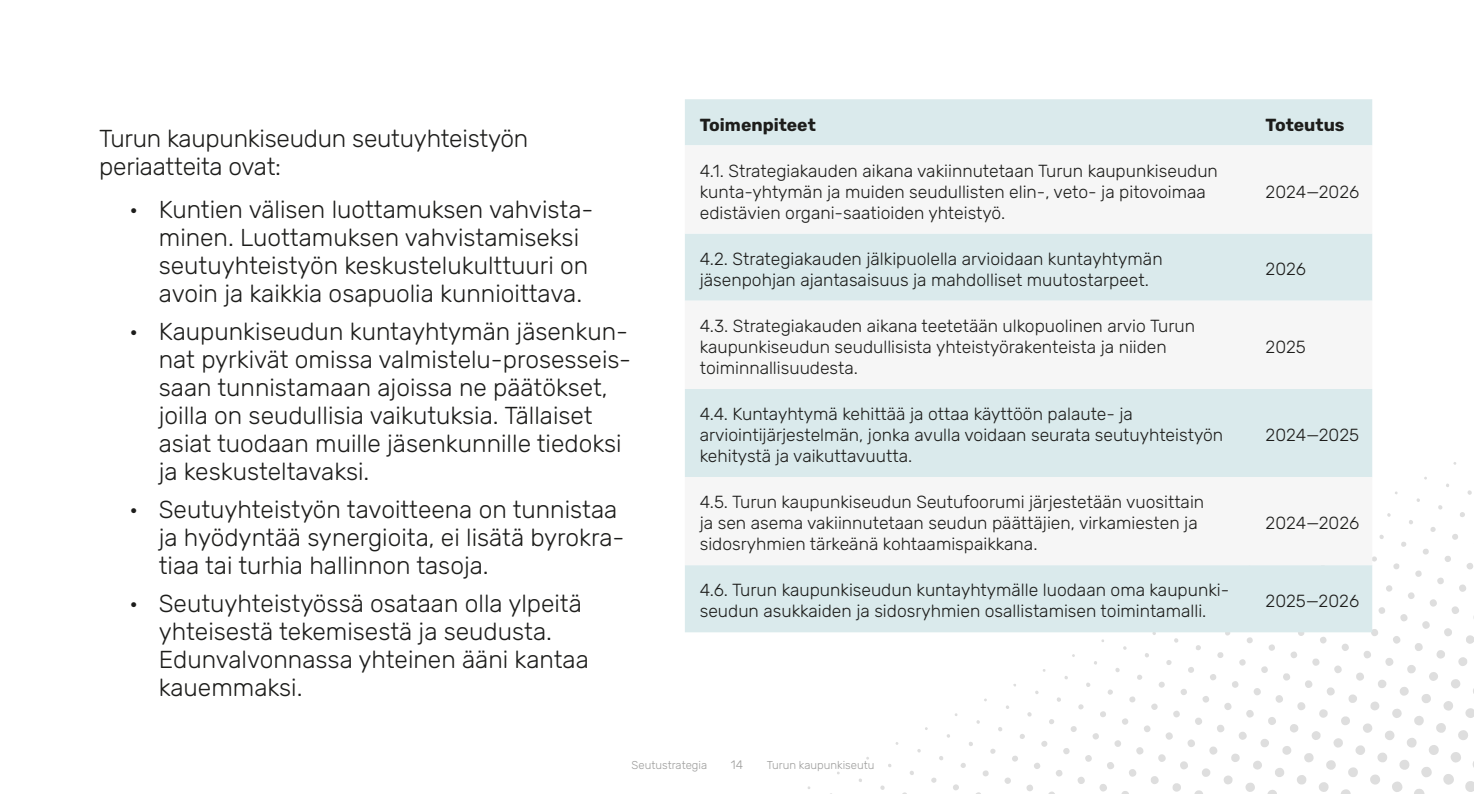
<style>
.page{position:relative;width:1474px;height:794px;background:#fff}
.page>*{position:absolute;margin:0;border:0;box-sizing:border-box;transform-origin:0 0}
.t1{font:300 24.5px/28px "Rubik";color:#1d1d1b}
.t2{font:300 17.5px/21px "Rubik";color:#1d1d1b}
.t3{font:700 17.5px "Rubik";color:#1d1d1b}
.t4{font:300 12.25px "Rubik";color:#9d9d9c}
.t5{font:300 11.38px "Rubik";color:#9d9d9c}
</style>
<div class="page">
<svg style="left:749px;top:462px;width:724px;height:332px"></svg>
<div style="left:685px;top:99px;width:687px;height:533px;background:#daeaec"></div>
<svg style="left:685px;top:145px;width:687px;height:420px;fill:#f6f6f6"></svg>
<h1 class="t1" style="left:99px;top:125px;width:430px">Turun kaupunkiseudun seutuyhteistyön periaatteita ovat:</h1>
<h1 class="t1" style="left:159px;top:196px;width:436px;text-indent:-30px">• Kuntien välisen luottamuksen vahvista&shy;minen. Luottamuksen vahvistamiseksi seutuyhteistyön keskustelukulttuuri on avoin ja kaikkia osapuolia kunnioittava.</h1>
<p class="t1" style="left:159px;top:318px;width:474px;text-indent:-30px">• Kaupunkiseudun kuntayhtymän jäsenkun&shy;nat pyrkivät omissa valmistelu-prosesseis&shy;saan tunnistamaan ajoissa ne päätökset, joilla on seudullisia vaikutuksia. Tällaiset asiat tuodaan muille jäsenkunnille tiedoksi ja keskusteltavaksi.</p>
<h1 class="t1" style="left:159px;top:496px;width:467px;text-indent:-30px">• Seutuyhteistyön tavoitteena on tunnistaa ja hyödyntää synergioita, ei lisätä byrokra&shy;tiaa tai turhia hallinnon tasoja.</h1>
<h1 class="t1" style="left:159px;top:590px;width:431px;text-indent:-30px">• Seutuyhteistyössä osataan olla ylpeitä yhteisestä tekemisestä ja seudusta.<br>Edunvalvonnassa yhteinen ääni kantaa kauemmaksi.</h1>
<p class="t3" style="left:699px;top:114px;width:118px">Toimenpiteet</p>
<p class="t3" style="left:1265px;top:114px;width:80px">Toteutus</p>
<p class="t2" style="left:699px;top:160px;width:519px">4.1. Strategiakauden aikana vakiinnutetaan Turun kaupunkiseudun kunta-yhtymän ja muiden seudullisten elin-, veto- ja pitovoimaa edistävien organi-saatioiden yhteistyö.</p>
<p class="t2" style="left:1265px;top:181px;width:95px">2024—2026</p>
<p class="t2" style="left:699px;top:249px;width:464px">4.2. Strategiakauden jälkipuolella arvioidaan kuntayhtymän jäsenpohjan ajantasaisuus ja mahdolliset muutostarpeet.</p>
<p class="t2" style="left:1265px;top:259px;width:42px">2026</p>
<p class="t2" style="left:699px;top:316px;width:497px">4.3. Strategiakauden aikana teetetään ulkopuolinen arvio Turun kaupunkiseudun seudullisista yhteistyörakenteista ja niiden toiminnallisuudesta.</p>
<p class="t2" style="left:1265px;top:337px;width:42px">2025</p>
<p class="t2" style="left:699px;top:404px;width:525px">4.4. Kuntayhtymä kehittää ja ottaa käyttöön palaute- ja arviointijärjestelmän, jonka avulla voidaan seurata seutuyhteistyön kehitystä ja vaikuttavuutta.</p>
<p class="t2" style="left:699px;top:492px;width:506px">4.5. Turun kaupunkiseudun Seutufoorumi järjestetään vuosittain ja sen asema vakiinnutetaan seudun päättäjien, virkamiesten ja sidosryhmien tärkeänä kohtaamispaikkana.</p>
<p class="t2" style="left:1265px;top:425px;width:95px">2024—2025</p>
<p class="t2" style="left:1265px;top:513px;width:95px">2024—2026</p>
<p class="t2" style="left:699px;top:580px;width:528px">4.6. Turun kaupunkiseudun kuntayhtymälle luodaan oma kaupunki&shy;seudun asukkaiden ja sidosryhmien osallistamisen toimintamalli.</p>
<p class="t2" style="left:1265px;top:591px;width:95px">2025—2026</p>
<p class="t5" style="left:631px;top:759px;width:77px">Seutustrategia</p>
<p class="t4" style="left:731px;top:758px;width:14px">14</p>
<p class="t5" style="left:766px;top:759px;width:109px">Turun kaupunkiseutu</p>
</div>
